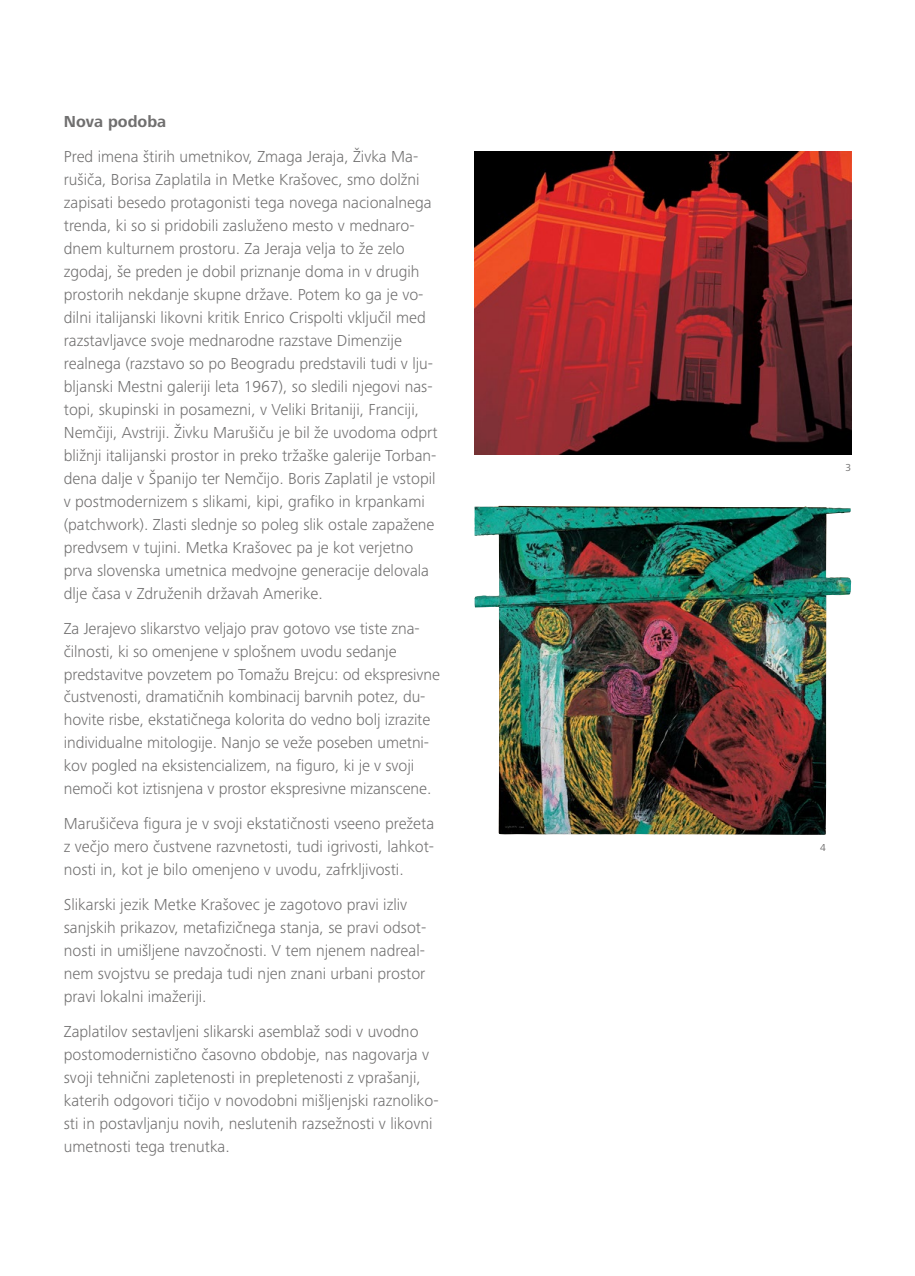
<style>
.page{position:relative;width:915px;height:1276px;background:#fff}
.page>*{position:absolute;margin:0;border:0;box-sizing:border-box;transform-origin:0 0}
.t1{font:300 16.5px/23px "Frutiger Next LTW1 G";color:#706f6f}
.t2{font:700 16.5px "Frutiger Next LTW1 G";color:#706f6f}
.t3{font:10.5px "Frutiger Next LTW1 G";color:#706f6f}
</style>
<div class="page">
<img style="left:474px;top:151px;width:376px;height:303px">
<img style="left:474px;top:506px;width:373px;height:329px">
<p class="t2" style="left:64px;top:112px;width:104px">Nova podoba</p>
<p class="t1" style="left:64px;top:145px;width:375px">Pred imena štirih umetnikov, Zmaga Jeraja, Živka Ma&shy;rušiča, Borisa Zaplatila in Metke Krašovec, smo dolžni zapisati besedo protagonisti tega novega nacionalnega trenda, ki so si pridobili zasluženo mesto v mednaro&shy;dnem kulturnem prostoru. Za Jeraja velja to že zelo zgodaj, še preden je dobil priznanje doma in v drugih prostorih nekdanje skupne države. Potem ko ga je vo&shy;dilni italijanski likovni kritik Enrico Crispolti vključil med razstavljavce svoje mednarodne razstave Dimenzije realnega (razstavo so po Beogradu predstavili tudi v lju&shy;bljanski Mestni galeriji leta 1967), so sledili njegovi nas&shy;topi, skupinski in posamezni, v Veliki Britaniji, Franciji, Nemčiji, Avstriji. Živku Marušiču je bil že uvodoma odprt bližnji italijanski prostor in preko tržaške galerije Torban&shy;dena dalje v Španijo ter Nemčijo. Boris Zaplatil je vstopil v postmodernizem s slikami, kipi, grafiko in krpankami (patchwork). Zlasti slednje so poleg slik ostale zapažene predvsem v tujini. Metka Krašovec pa je kot verjetno prva slovenska umetnica medvojne generacije delovala dlje časa v Združenih državah Amerike.</p>
<p class="t1" style="left:64px;top:616px;width:377px">Za Jerajevo slikarstvo veljajo prav gotovo vse tiste zna&shy;čilnosti, ki so omenjene v splošnem uvodu sedanje predstavitve povzetem po Tomažu Brejcu: od ekspresivne čustvenosti, dramatičnih kombinacij barvnih potez, du&shy;hovite risbe, ekstatičnega kolorita do vedno bolj izrazite individualne mitologije. Nanjo se veže poseben umetni&shy;kov pogled na eksistencializem, na figuro, ki je v svoji nemoči kot iztisnjena v prostor ekspresivne mizanscene.</p>
<p class="t1" style="left:64px;top:812px;width:372px;text-align:justify">Marušičeva figura je v svoji ekstatičnosti vseeno prežeta z večjo mero čustvene razvnetosti, tudi igrivosti, lahkot&shy;nosti in, kot je bilo omenjeno v uvodu, zafrkljivosti.</p>
<p class="t1" style="left:64px;top:893px;width:364px">Slikarski jezik Metke Krašovec je zagotovo pravi izliv sanjskih prikazov, metafizičnega stanja, se pravi odsot&shy;nosti in umišljene navzočnosti. V tem njenem nadreal&shy;nem svojstvu se predaja tudi njen znani urbani prostor pravi lokalni imažeriji.</p>
<p class="t1" style="left:64px;top:1020px;width:376px">Zaplatilov sestavljeni slikarski asemblaž sodi v uvodno postomodernistično časovno obdobje, nas nagovarja v svoji tehnični zapletenosti in prepletenosti z vprašanji, katerih odgovori tičijo v novodobni mišljenjski raznoliko&shy;sti in postavljanju novih, neslutenih razsežnosti v likovni umetnosti tega trenutka.</p>
<p class="t3" style="left:845px;top:461px;width:7px">3</p>
<p class="t3" style="left:819px;top:842px;width:7px">4</p>
</div>
